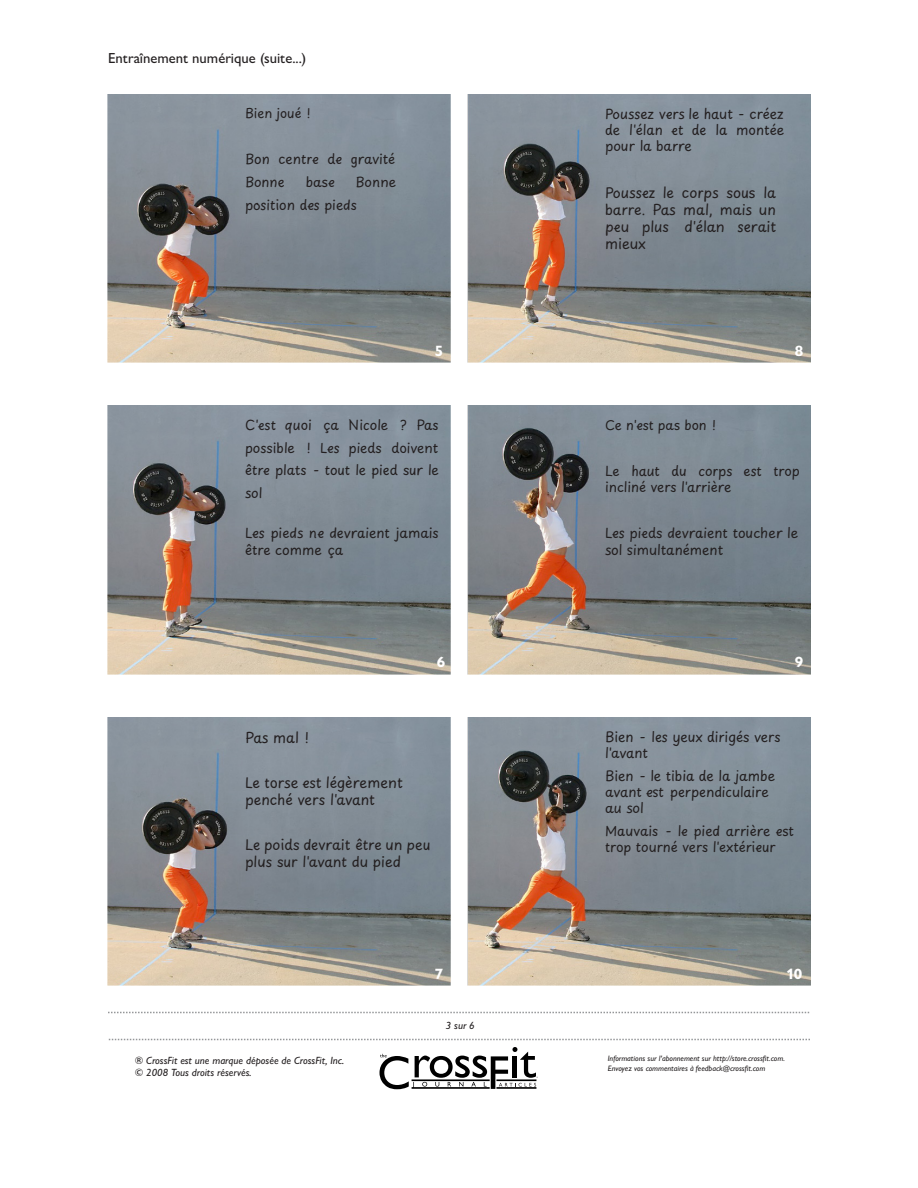
<style>
.page{position:relative;width:918px;height:1188px;background:#fff}
.page>*{position:absolute;margin:0;border:0;box-sizing:border-box;transform-origin:0 0}
.t1{font:700 15px "Gill Sans Nova";color:#fff}
.t2{font:500 14.55px "Gill Sans Nova";color:#231f20}
.t3{font:14.1px/17px "Playpen Sans";color:#231f20}
.t4{font:13.95px/16.8px "Playpen Sans";color:#231f20}
.t5{font:13.5px/16.2px "Playpen Sans";color:#231f20}
.t6{font:13.35px/22.5px "Playpen Sans";color:#231f20}
.t7{font:12.9px "Playpen Sans";color:#231f20}
.t8{font:12.75px "Playpen Sans";color:#231f20}
.t9{font:italic 500 10.5px/12.6px "Gill Sans Nova";color:#231f20}
.t10{font:italic 500 7.8px/9.4px "Gill Sans Nova";color:#231f20}
</style>
<div class="page">
<svg style="left:380px;top:1047px;width:158px;height:42px"></svg>
<svg style="left:108px;top:1012px;width:702px;height:1px"></svg>
<svg style="left:108px;top:1039px;width:702px;height:1px"></svg>
<img style="left:108px;top:717px;width:342px;height:269px">
<img style="left:468px;top:717px;width:342px;height:269px">
<img style="left:468px;top:94px;width:342px;height:269px">
<img style="left:468px;top:406px;width:342px;height:268px">
<img style="left:108px;top:94px;width:342px;height:269px">
<img style="left:108px;top:406px;width:342px;height:268px">
<p class="t2" style="left:108px;top:49px;width:200px">Entraînement numérique (suite...)</p>
<p class="t8" style="left:245px;top:103px;width:67px">Bien joué !</p>
<p class="t6" style="left:245px;top:148px;width:152px">Bon centre de gravité<br>Bonne</p>
<p class="t6" style="left:306px;top:170px;width:30px">base</p>
<p class="t6" style="left:245px;top:170px;width:153px;text-indent:110px">Bonne position des pieds</p>
<p class="t1" style="left:435px;top:341px;width:10px">5</p>
<p class="t6" style="left:245px;top:413px;width:195px;text-align:justify">C'est quoi ça Nicole ? Pas possible ! Les pieds doivent être plats - tout le pied sur le sol</p>
<p class="t5" style="left:245px;top:525px;width:195px">Les pieds ne devraient jamais être comme ça</p>
<p class="t1" style="left:437px;top:653px;width:10px">6</p>
<p class="t3" style="left:245px;top:728px;width:66px">Pas mal !</p>
<p class="t3" style="left:245px;top:774px;width:159px">Le torse est légèrement penché vers l'avant</p>
<p class="t4" style="left:245px;top:836px;width:187px">Le poids devrait être un peu plus sur l'avant du pied</p>
<p class="t1" style="left:435px;top:964px;width:10px">7</p>
<p class="t9" style="left:446px;top:1019px;width:30px">3 sur 6</p>
<p class="t5" style="left:605px;top:105px;width:181px;text-align:justify">Poussez vers le haut - créez de l'élan et de la montée pour la barre</p>
<p class="t3" style="left:605px;top:183px;width:173px;text-align:justify">Poussez le corps sous la barre. Pas mal, mais un peu plus d'élan serait mieux</p>
<p class="t1" style="left:795px;top:341px;width:10px">8</p>
<p class="t7" style="left:605px;top:414px;width:113px">Ce n'est pas bon !</p>
<p class="t6" style="left:605px;top:463px;width:196px;line-height:15.9px">Le haut du corps est trop incliné vers l'arrière</p>
<p class="t5" style="left:605px;top:525px;width:195px">Les pieds devraient toucher le sol simultanément</p>
<p class="t1" style="left:795px;top:653px;width:10px">9</p>
<p class="t5" style="left:605px;top:728px;width:177px">Bien - les yeux dirigés vers l'avant</p>
<p class="t5" style="left:605px;top:767px;width:172px">Bien - le tibia de la jambe avant est perpendiculaire au sol</p>
<p class="t6" style="left:605px;top:823px;width:190px;line-height:15.9px">Mauvais - le pied arrière est trop tourné vers l'extérieur</p>
<p class="t1" style="left:786px;top:964px;width:18px">10</p>
<p class="t9" style="left:135px;top:1054px;width:211px">® CrossFit est une marque déposée de CrossFit, Inc. © 2008 Tous droits réservés.</p>
<p class="t10" style="left:608px;top:1054px;width:179px">Informations sur l'abonnement sur http://store.crossfit.com.<br>Envoyez vos commentaires à feedback@crossfit.com</p>
</div>
